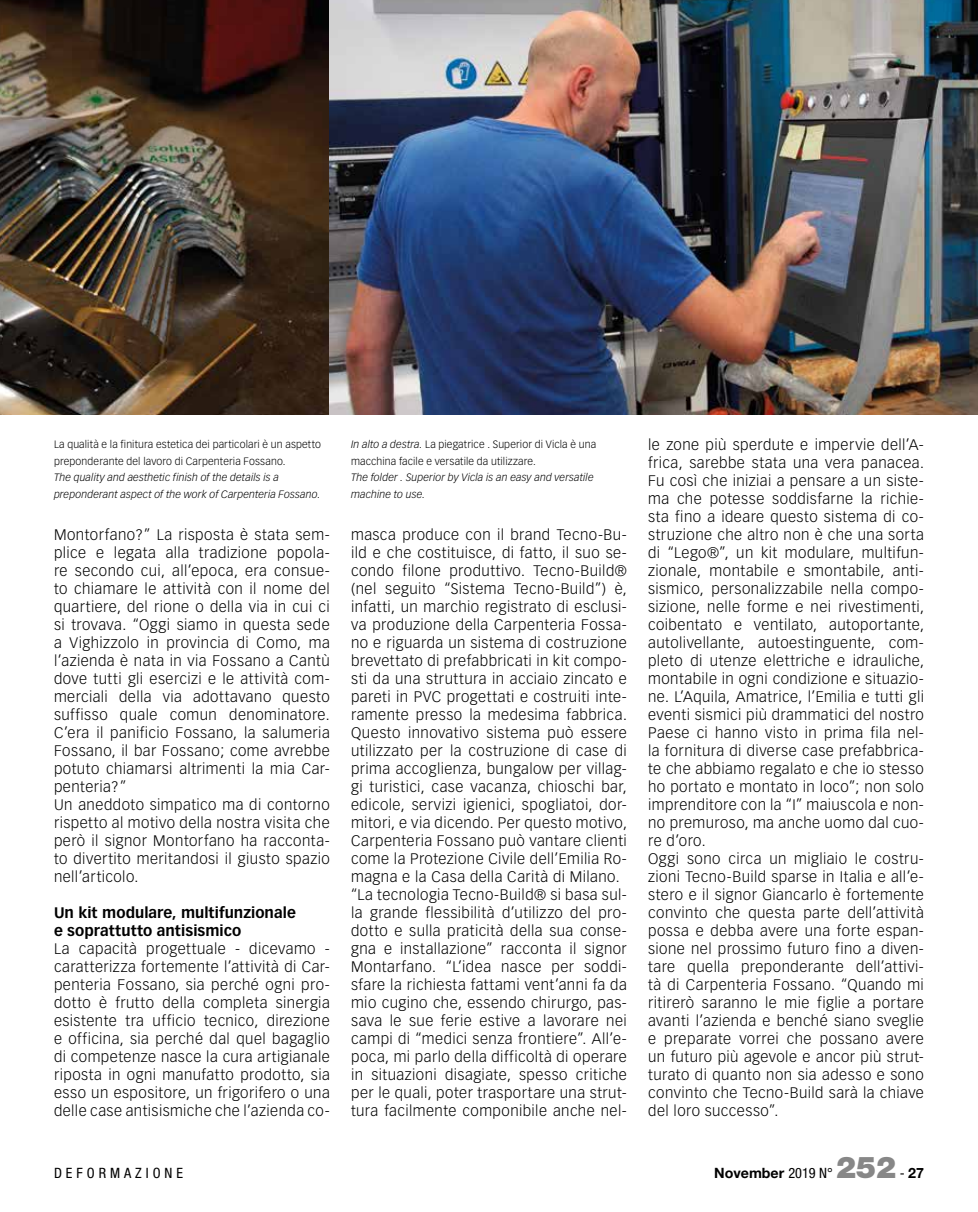
<style>
.page{position:relative;width:978px;height:1212px;background:#fff}
.page>*{position:absolute;margin:0;border:0;box-sizing:border-box;transform-origin:0 0}
.t1{font:300 15px/18px "Vectora LH";letter-spacing:.03em;color:#000}
.t2{font:700 15px/18px "Vectora LH";letter-spacing:.005em;color:#000}
.t3{font:700 14.25px "Helvetica Neue";color:#000}
.t4{font:condensed 14.25px "Helvetica Neue";letter-spacing:.28em;color:#000}
.t5{font:300 10.5px/16.5px "Vectora LH";letter-spacing:.015em;color:#000}
.t6{font:italic 300 10.5px/16.5px "Vectora LH";letter-spacing:.01em;color:#000}
.s1{font-style:italic}
.s2{font-weight:400;font-stretch:condensed}
.s3{font-weight:900;font-size:30px;color:#878787}
</style>
<div class="page">
<img style="left:0;top:0;width:978px;height:414px">
<p class="t5" style="left:54px;top:437px;width:269px">La qualità e la finitura estetica dei particolari è un aspetto preponderante del lavoro di Carpenteria Fossano.</p>
<p class="t6" style="left:54px;top:469px;width:268px">The quality and aesthetic finish of the details is a preponderant aspect of the work of Carpenteria Fossano.</p>
<p class="t1" style="left:54px;top:526px;width:277px">Montorfano?” La risposta è stata sem&shy;plice e legata alla tradizione popola&shy;re secondo cui, all’epoca, era consue&shy;to chiamare le attività con il nome del quartiere, del rione o della via in cui ci si trovava. “Oggi siamo in questa sede a Vighizzolo in provincia di Como, ma l’azienda è nata in via Fossano a Cantù dove tutti gli esercizi e le attività com&shy;merciali della via adottavano questo suffisso quale comun denominatore.<br>C’era il panificio Fossano, la salumeria Fossano, il bar Fossano; come avrebbe potuto chiamarsi altrimenti la mia Car&shy;penteria?”<br>Un aneddoto simpatico ma di contorno rispetto al motivo della nostra visita che però il signor Montorfano ha racconta&shy;to divertito meritandosi il giusto spazio nell’articolo.</p>
<p class="t2" style="left:54px;top:904px;width:243px">Un kit modulare, multifunzionale e soprattutto antisismico</p>
<p class="t1" style="left:54px;top:940px;width:277px;text-align:justify">La capacità progettuale - dicevamo - caratterizza fortemente l’attività di Car&shy;penteria Fossano, sia perché ogni pro&shy;dotto è frutto della completa sinergia esistente tra ufficio tecnico, direzione e officina, sia perché dal quel bagaglio di competenze nasce la cura artigianale riposta in ogni manufatto prodotto, sia esso un espositore, un frigorifero o una delle case antisismiche che l’azienda co-</p>
<p class="t5" style="left:351px;top:437px;width:247px"><span class="s1">In alto a destra.</span> La piegatrice . Superior di Vicla è una macchina facile e versatile da utilizzare.</p>
<p class="t6" style="left:351px;top:469px;width:244px">The folder . Superior by Vicla is an easy and versatile machine to use.</p>
<p class="t1" style="left:351px;top:526px;width:277px">masca produce con il brand Tecno-Bu&shy;ild e che costituisce, di fatto, il suo se&shy;condo filone produttivo. Tecno-Build® (nel seguito “Sistema Tecno-Build”) è, infatti, un marchio registrato di esclusi&shy;va produzione della Carpenteria Fossa&shy;no e riguarda un sistema di costruzione brevettato di prefabbricati in kit compo&shy;sti da una struttura in acciaio zincato e pareti in PVC progettati e costruiti inte&shy;ramente presso la medesima fabbrica.<br>Questo innovativo sistema può essere utilizzato per la costruzione di case di prima accoglienza, bungalow per villag&shy;gi turistici, case vacanza, chioschi bar, edicole, servizi igienici, spogliatoi, dor&shy;mitori, e via dicendo. Per questo motivo, Carpenteria Fossano può vantare clienti come la Protezione Civile dell’Emilia Ro&shy;magna e la Casa della Carità di Milano. “La tecnologia Tecno-Build® si basa sul&shy;la grande flessibilità d’utilizzo del pro&shy;dotto e sulla praticità della sua conse&shy;gna e installazione” racconta il signor Montarfano. “L’idea nasce per soddi&shy;sfare la richiesta fattami vent’anni fa da mio cugino che, essendo chirurgo, pas&shy;sava le sue ferie estive a lavorare nei campi di “medici senza frontiere”. All’e&shy;poca, mi parlo della difficoltà di operare in situazioni disagiate, spesso critiche per le quali, poter trasportare una strut&shy;tura facilmente componibile anche nel-</p>
<p class="t1" style="left:648px;top:436px;width:277px">le zone più sperdute e impervie dell’A&shy;frica, sarebbe stata una vera panacea.<br>Fu così che iniziai a pensare a un siste&shy;ma che potesse soddisfarne la richie&shy;sta fino a ideare questo sistema di co&shy;struzione che altro non è che una sorta di “Lego®”, un kit modulare, multifun&shy;zionale, montabile e smontabile, anti&shy;sismico, personalizzabile nella compo&shy;sizione, nelle forme e nei rivestimenti, coibentato e ventilato, autoportante, autolivellante, autoestinguente, com&shy;pleto di utenze elettriche e idrauliche, montabile in ogni condizione e situazio&shy;ne. L’Aquila, Amatrice, l’Emilia e tutti gli eventi sismici più drammatici del nostro Paese ci hanno visto in prima fila nel&shy;la fornitura di diverse case prefabbrica&shy;te che abbiamo regalato e che io stesso ho portato e montato in loco”; non solo imprenditore con la “I” maiuscola e non&shy;no premuroso, ma anche uomo dal cuo&shy;re d’oro.<br>Oggi sono circa un migliaio le costru&shy;zioni Tecno-Build sparse in Italia e all’e&shy;stero e il signor Giancarlo è fortemente convinto che questa parte dell’attività possa e debba avere una forte espan&shy;sione nel prossimo futuro fino a diven&shy;tare quella preponderante dell’attivi&shy;tà di Carpenteria Fossano. “Quando mi ritirerò saranno le mie figlie a portare avanti l’azienda e benché siano sveglie e preparate vorrei che possano avere un futuro più agevole e ancor più strut&shy;turato di quanto non sia adesso e sono convinto che Tecno-Build sarà la chiave del loro successo”.</p>
<p class="t4" style="left:54px;top:1164px;width:131px">DEFORMAZIONE</p>
<p class="t3" style="left:714px;top:1164px;width:211px">November <span class="s2">2019 N°</span> <span class="s3">252</span> <span class="s2">-</span> 27</p>
</div>
